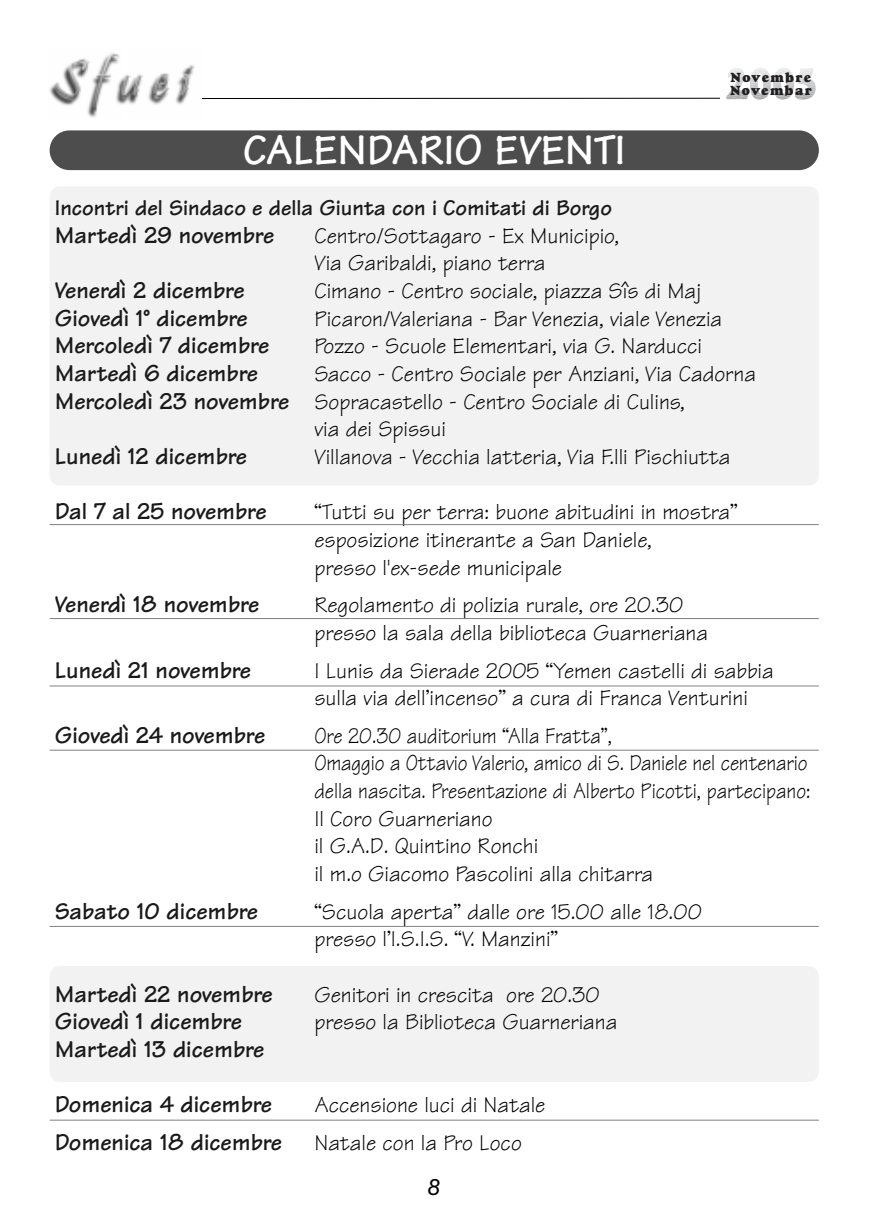
<style>
.page{position:relative;width:869px;height:1211px;background:#fff}
.page>*{position:absolute;margin:0;border:0;box-sizing:border-box;transform-origin:0 0}
.t1{font:700 43.75px "Tekton";color:#fff}
.t2{font:700 24.5px "Tekton";color:#1a1a1a}
.t3{font:22.75px/27.7px "Tekton";color:#000}
.t4{font:22.75px/27.7px "Tekton";color:#000;scale:.9 1}
.t5{font:700 22.75px "Tekton";color:#1a1a1a}
.t6{font:italic 22.75px "Helvetica Neue";color:#000}
.t7{font:13.47px/13.5px "Goudy Heavyface";letter-spacing:.1em;color:#231f20}
.s1{font-weight:700;font-size:24.5px;color:#1a1a1a}
</style>
<div class="page">
<div style="left:50px;top:186px;width:769px;height:299px;background:#f2f2f2;border-radius:10px"></div>
<div style="left:50px;top:966px;width:769px;height:116px;background:#f2f2f2;border-radius:10px"></div>
<div style="left:50px;top:130px;width:769px;height:40px;background:#4d4d4d;border-radius:20px"></div>
<hr style="left:50px;top:98px;width:765px;height:1px;background:#000">
<img style="left:50px;top:52px;width:151px;height:66px">
<div style="left:720px;top:63px;width:99px;height:40px;background:#fff"></div>
<svg style="left:726px;top:68px;width:89px;height:32px"></svg>
<hr style="left:50px;top:686px;width:769px;height:1px;background:#808080">
<hr style="left:50px;top:750px;width:769px;height:1px;background:#808080">
<hr style="left:50px;top:926px;width:769px;height:1px;background:#808080">
<hr style="left:50px;top:1120px;width:769px;height:1px;background:#808080">
<hr style="left:50px;top:524px;width:769px;height:1px;background:#808080">
<hr style="left:50px;top:618px;width:769px;height:1px;background:#808080">
<h1 class="t1" style="left:243px;top:136px;width:383px">CALENDARIO EVENTI</h1>
<p class="t7" style="left:730px;top:72px;width:83px">Novembre<br>Novembar</p>
<p class="t5" style="left:55px;top:200px;width:558px">Incontri del Sindaco e della Giunta con i Comitati di Borgo</p>
<p class="t2" style="left:55px;top:227px;width:221px">Martedì 29 novembre</p>
<p class="t3" style="left:314px;top:225px;width:306px">Centro/Sottagaro - Ex Municipio,<br>Via Garibaldi, piano terra</p>
<p class="t2" style="left:55px;top:282px;width:191px">Venerdì 2 dicembre</p>
<p class="t3" style="left:314px;top:280px;width:388px">Cimano - Centro sociale, piazza Sîs di Maj</p>
<p class="t2" style="left:55px;top:310px;width:194px">Giovedì 1° dicembre</p>
<p class="t3" style="left:314px;top:308px;width:409px">Picaron/Valeriana - Bar Venezia, viale Venezia</p>
<p class="t2" style="left:55px;top:337px;width:216px">Mercoledì 7 dicembre</p>
<p class="t3" style="left:314px;top:336px;width:389px">Pozzo - Scuole Elementari, via G. Narducci</p>
<p class="t2" style="left:55px;top:365px;width:204px">Martedì 6 dicembre</p>
<p class="t3" style="left:314px;top:363px;width:443px">Sacco - Centro Sociale per Anziani, Via Cadorna</p>
<p class="t3" style="left:55px;top:391px;width:631px"><span class="s1">Mercoledì 23 novembre</span> Sopracastello - Centro Sociale di Culins,</p>
<p class="t3" style="left:314px;top:418px;width:133px">via dei Spissui</p>
<p class="t2" style="left:55px;top:448px;width:194px">Lunedì 12 dicembre</p>
<p class="t3" style="left:314px;top:446px;width:417px">Villanova - Vecchia latteria, Via F.lli Pischiutta</p>
<p class="t2" style="left:55px;top:503px;width:213px">Dal 7 al 25 novembre</p>
<p class="t3" style="left:314px;top:501px;width:425px">“Tutti su per terra: buone abitudini in mostra” esposizione itinerante a San Daniele,<br>presso l'ex-sede municipale</p>
<p class="t2" style="left:55px;top:596px;width:206px">Venerdì 18 novembre</p>
<p class="t3" style="left:314px;top:594px;width:395px">Regolamento di polizia rurale, ore 20.30 presso la sala della biblioteca Guarneriana</p>
<p class="t2" style="left:55px;top:661px;width:198px">Lunedì 21 novembre</p>
<p class="t3" style="left:314px;top:660px;width:461px">I Lunis da Sierade 2005 “Yemen castelli di sabbia sulla via dell’incenso” a cura di Franca Venturini</p>
<p class="t2" style="left:55px;top:726px;width:212px">Giovedì 24 novembre</p>
<p class="t4" style="left:314px;top:725px;width:552px">Ore 20.30 auditorium “Alla Fratta”,<br>Omaggio a Ottavio Valerio, amico di S. Daniele nel centenario della nascita. Presentazione di Alberto Picotti, partecipano:<br>Il Coro Guarneriano<br>il G.A.D. Quintino Ronchi<br>il m.o Giacomo Pascolini alla chitarra</p>
<p class="t2" style="left:55px;top:902px;width:205px">Sabato 10 dicembre</p>
<p class="t3" style="left:314px;top:901px;width:389px">“Scuola aperta” dalle ore 15.00 alle 18.00 presso l’I.S.I.S. “V. Manzini”</p>
<p class="t2" style="left:55px;top:985px;width:219px">Martedì 22 novembre</p>
<p class="t3" style="left:314px;top:984px;width:287px">Genitori in crescita ore 20.30</p>
<p class="t2" style="left:55px;top:1013px;width:188px">Giovedì 1 dicembre</p>
<p class="t3" style="left:314px;top:1011px;width:304px">presso la Biblioteca Guarneriana</p>
<p class="t2" style="left:55px;top:1041px;width:211px">Martedì 13 dicembre</p>
<p class="t2" style="left:55px;top:1096px;width:218px">Domenica 4 dicembre</p>
<p class="t3" style="left:314px;top:1094px;width:232px">Accensione luci di Natale</p>
<p class="t2" style="left:55px;top:1133px;width:229px">Domenica 18 dicembre</p>
<p class="t3" style="left:314px;top:1132px;width:209px">Natale con la Pro Loco</p>
<p class="t6" style="left:428px;top:1179px;width:14px">8</p>
</div>
